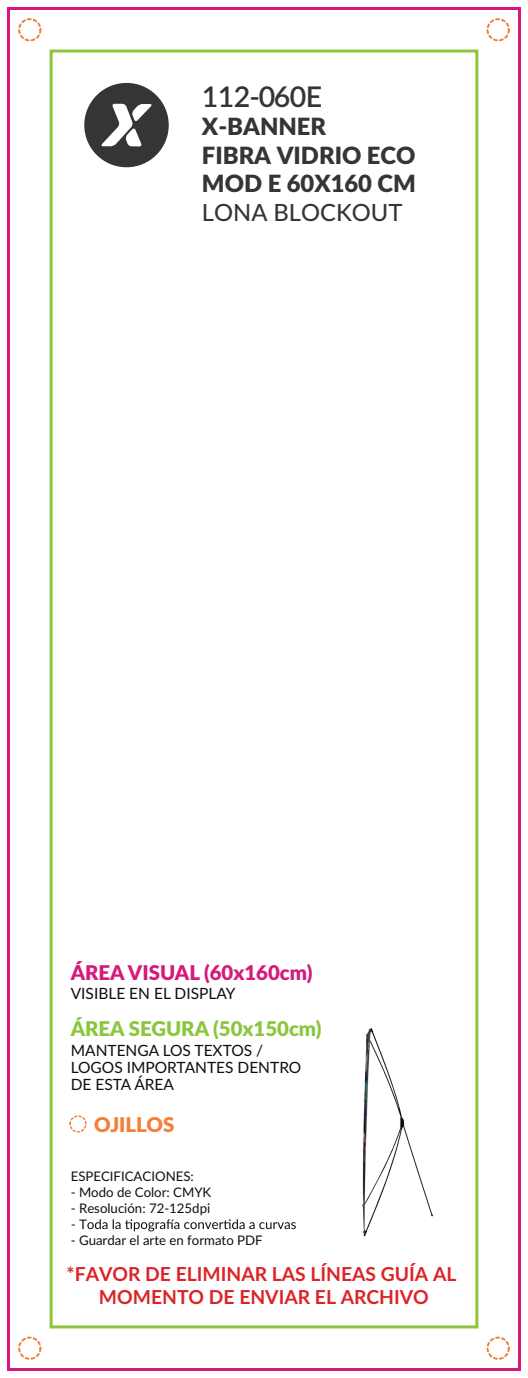
<style>
.page{position:relative;width:528px;height:1378px;background:#fff}
.page>*{position:absolute;margin:0;border:0;box-sizing:border-box;transform-origin:0 0}
.t1{font:600 28.5px "Lato";letter-spacing:-.025em;color:#333635}
.t2{font:900 23.73px/28.5px "Lato";color:#333635}
.t3{font:500 23.73px "Lato";color:#333635}
.t4{font:900 20.31px "Lato";color:#8bc63e}
.t5{font:900 20.31px "Lato";color:#d51a7c}
.t6{font:900 20.31px "Lato";color:#f47e35}
.t7{font:700 19.29px/23.1px "Lato";color:#dc2428;text-align:center}
.t8{font:15.51px/16.8px "Lato";color:#0f0e11}
.t9{font:13.2px "Lato";color:#0f0e11}
</style>
<div class="page">
<div style="left:50px;top:50px;width:428px;height:1278px;border:3px solid #8bc63e"></div>
<div style="left:84px;top:83px;width:85px;height:84px;background:#333635;border-radius:50%"></div>
<svg style="left:101px;top:104px;width:51px;height:42px"></svg>
<svg style="left:72px;top:1219px;width:223px;height:12px"></svg>
<div style="left:69px;top:1115px;width:17px;height:17px;border:1px dashed #f47e35;border-radius:50%"></div>
<div style="left:7px;top:7px;width:513px;height:1364px;border:3px solid #d51a7c"></div>
<div style="left:18px;top:18px;width:23px;height:23px;border:2px dashed #f47e35;border-radius:50%"></div>
<div style="left:486px;top:18px;width:23px;height:23px;border:2px dashed #f47e35;border-radius:50%"></div>
<div style="left:486px;top:1336px;width:23px;height:23px;border:2px dashed #f47e35;border-radius:50%"></div>
<div style="left:18px;top:1336px;width:23px;height:23px;border:2px dashed #f47e35;border-radius:50%"></div>
<img style="left:362px;top:1028px;width:71px;height:209px">
<h1 class="t1" style="left:202px;top:76px;width:122px">112-060E</h1>
<h2 class="t2" style="left:202px;top:111px;width:215px">X-BANNER<br>FIBRA VIDRIO ECO<br>MOD E 60X160 CM</h2>
<h2 class="t3" style="left:202px;top:195px;width:202px">LONA BLOCKOUT</h2>
<h3 class="t5" style="left:71px;top:957px;width:243px">ÁREA VISUAL (60x160cm)</h3>
<p class="t8" style="left:71px;top:984px;width:166px">VISIBLE EN EL DISPLAY</p>
<h3 class="t4" style="left:71px;top:1013px;width:252px">ÁREA SEGURA (50x150cm)</h3>
<p class="t8" style="left:71px;top:1041px;width:232px">MANTENGA LOS TEXTOS /<br>LOGOS IMPORTANTES DENTRO<br>DE ESTA ÁREA</p>
<h3 class="t6" style="left:94px;top:1109px;width:81px">OJILLOS</h3>
<p class="t9" style="left:71px;top:1167px;width:124px">ESPECIFICACIONES:</p>
<p class="t9" style="left:71px;top:1183px;width:142px">- Modo de Color: CMYK</p>
<p class="t9" style="left:71px;top:1199px;width:141px">- Resolución: 72-125dpi</p>
<p class="t9" style="left:71px;top:1230px;width:193px">- Guardar el arte en formato PDF</p>
<h3 class="t7" style="left:67px;top:1261px;width:391px">*FAVOR DE ELIMINAR LAS LÍNEAS GUÍA AL<br>MOMENTO DE ENVIAR EL ARCHIVO</h3>
</div>
